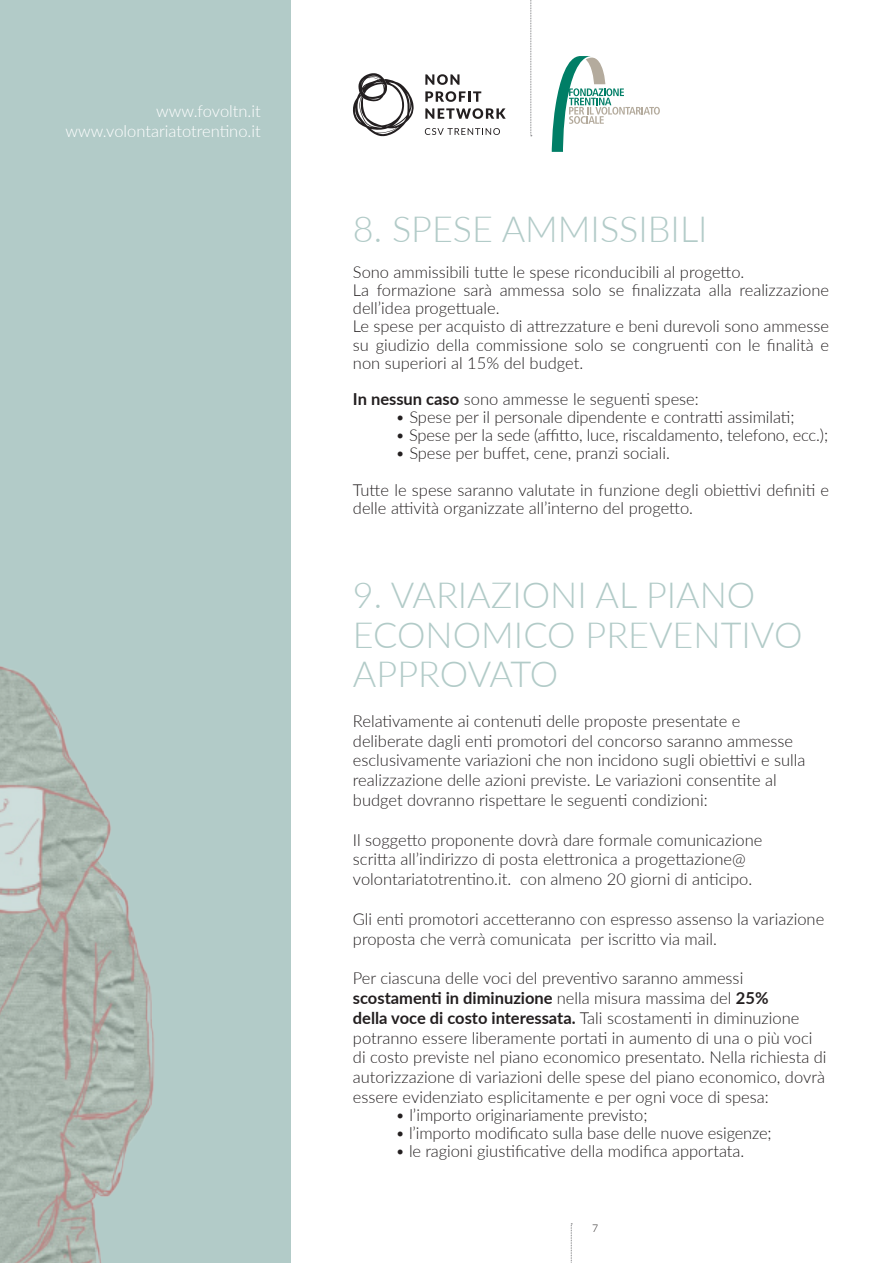
<style>
.page{position:relative;width:893px;height:1263px;background:#fff}
.page>*{position:absolute;margin:0;border:0;box-sizing:border-box;transform-origin:0 0}
.t1{font:300 36px "Lato";color:#b2cbc8}
.t2{font:300 16.5px/19.8px "Lato";color:#231f20}
.t3{font:300 16.5px/19.8px "Lato";color:#fff;text-align:right}
.t4{font:300 10.5px "Lato";color:#231f20}
.s1{font-weight:700}
</style>
<div class="page">
<div style="left:0;top:0;width:291px;height:1263px;background:#b2cbc8"></div>
<svg style="left:571px;top:1223px;width:1px;height:40px"></svg>
<svg style="left:530px;top:0;width:2px;height:136px"></svg>
<svg style="left:353px;top:73px;width:61px;height:63px"></svg>
<svg style="left:425px;top:74px;width:34px;height:11px"></svg>
<svg style="left:425px;top:91px;width:56px;height:11px"></svg>
<svg style="left:425px;top:108px;width:81px;height:11px"></svg>
<svg style="left:425px;top:128px;width:75px;height:7px"></svg>
<img style="left:0;top:666px;width:154px;height:597px">
<svg style="left:552px;top:56px;width:108px;height:96px"></svg>
<p class="t3" style="left:65px;top:101px;width:197px">www.fovoltn.it www.volontariatotrentino.it</p>
<h1 class="t1" style="left:353px;top:204px;width:356px">8. Spese ammissibili</h1>
<p class="t2" style="left:353px;top:262px;width:478px;line-height:18.1px">Sono ammissibili tutte le spese riconducibili al progetto.<br>La formazione sarà ammessa solo se finalizzata alla realizzazione dell’idea progettuale.<br>Le spese per acquisto di attrezzature e beni durevoli sono ammesse su giudizio della commissione solo se congruenti con le finalità e non superiori al 15% del budget.</p>
<p class="t2" style="left:353px;top:389px;width:347px"><span class="s1">In nessun caso</span> sono ammesse le seguenti spese:</p>
<p class="t2" style="left:395px;top:407px;width:401px">• Spese per il personale dipendente e contratti assimilati;</p>
<p class="t2" style="left:395px;top:425px;width:434px">• Spese per la sede (affitto, luce, riscaldamento, telefono, ecc.);</p>
<p class="t2" style="left:395px;top:443px;width:276px">• Spese per buffet, cene, pranzi sociali.</p>
<p class="t2" style="left:353px;top:480px;width:478px;line-height:18.1px">Tutte le spese saranno valutate in funzione degli obiettivi definiti e delle attività organizzate all’interno del progetto.</p>
<h1 class="t1" style="left:353px;top:570px;width:178px">9. Variazioni</h1>
<h1 class="t1" style="left:595px;top:570px;width:73px">al piano</h1>
<h1 class="t1" style="left:353px;top:609px;width:48px">econo</h1>
<h1 class="t1" style="left:481px;top:609px;width:53px">mico</h1>
<h1 class="t1" style="left:585px;top:609px;width:130px">preventivo</h1>
<h1 class="t1" style="left:353px;top:649px;width:111px">app rovato</h1>
<p class="t2" style="left:353px;top:710px;width:454px">Relativamente ai contenuti delle proposte presentate e deliberate dagli enti promotori del concorso saranno ammesse esclusivamente variazioni che non incidono sugli obiettivi e sulla realizzazione delle azioni previste. Le variazioni consentite al budget dovranno rispettare le seguenti condizioni:</p>
<p class="t2" style="left:353px;top:829px;width:411px">Il soggetto proponente dovrà dare formale comunicazione scritta all’indirizzo di posta elettronica a progettazione@ volontariatotrentino.it. con almeno 20 giorni di anticipo.</p>
<p class="t2" style="left:353px;top:908px;width:473px">Gli enti promotori accetteranno con espresso assenso la variazione proposta che verrà comunicata per iscritto via mail.</p>
<p class="t2" style="left:353px;top:968px;width:475px">Per ciascuna delle voci del preventivo saranno ammessi <span class="s1">scostamenti in diminuzione</span> nella misura massima del <span class="s1">25%<br>della voce di costo interessata.</span> Tali scostamenti in diminuzione potranno essere liberamente portati in aumento di una o più voci di costo previste nel piano economico presentato. Nella richiesta di autorizzazione di variazioni delle spese del piano economico, dovrà essere evidenziato esplicitamente e per ogni voce di spesa:</p>
<p class="t2" style="left:395px;top:1105px;width:254px">• l’importo originariamente previsto;</p>
<p class="t2" style="left:395px;top:1123px;width:378px">• l’importo modificato sulla base delle nuove esigenze;</p>
<p class="t2" style="left:395px;top:1141px;width:350px">• le ragioni giustificative della modifica apportata.</p>
<p class="t4" style="left:592px;top:1221px;width:8px">7</p>
</div>
